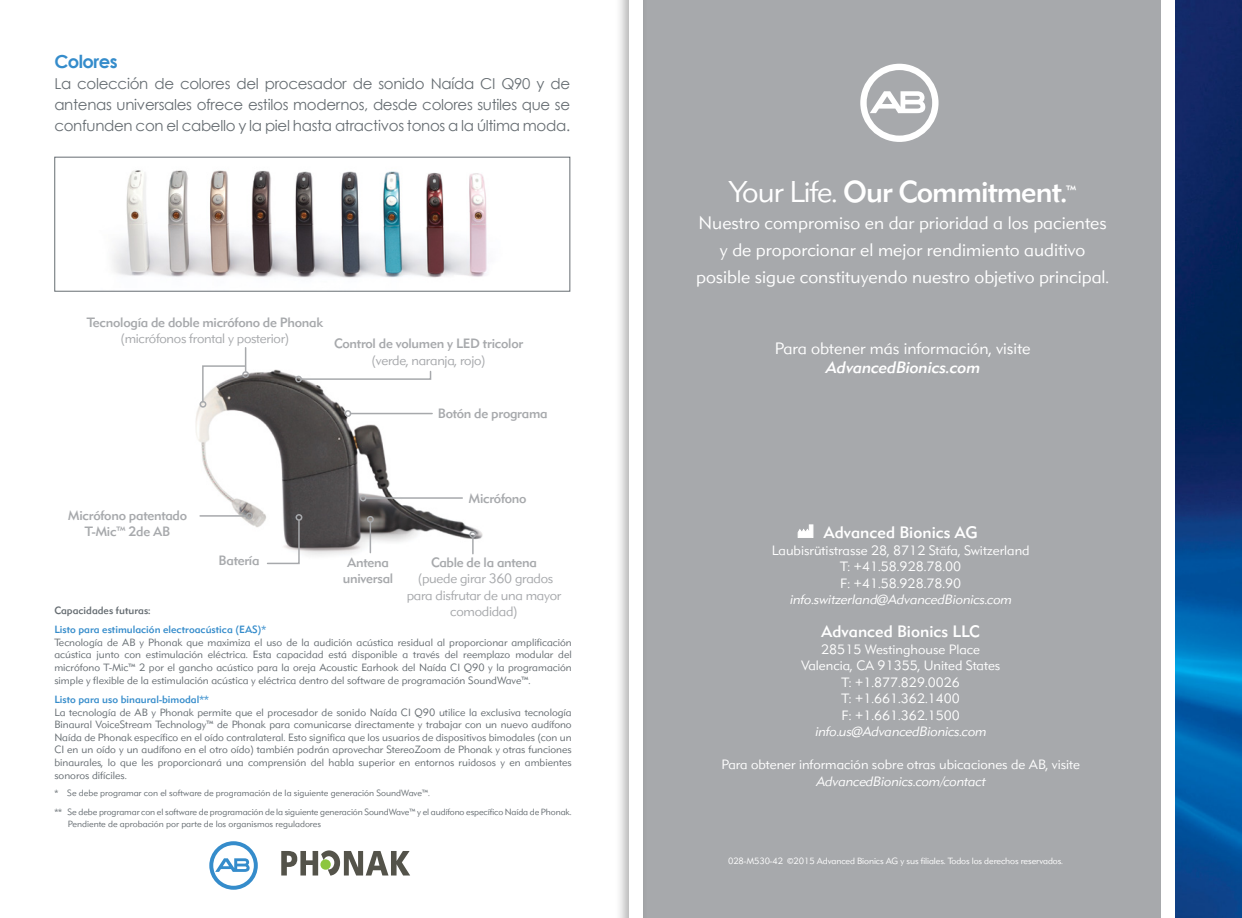
<style>
.page{position:relative;width:1242px;height:918px;background:#fff}
.page>*{position:absolute;margin:0;border:0;box-sizing:border-box;transform-origin:0 0}
.t1{font:500 30px "DH Sans";letter-spacing:-.03em;color:#fff}
.t2{font:300 18px/27px "DH Sans";color:#fff;text-align:center}
.t3{font:700 18px "Century Gothic";letter-spacing:-.03em;color:#358ccb}
.t4{font:500 16.5px "DH Sans";color:#fff}
.t5{font:300 16.5px "DH Sans";color:#fff}
.t6{font:italic 500 16.5px "DH Sans";color:#fff}
.t7{font:15px/21px "Century Gothic";letter-spacing:-.02em;color:#666d72;text-align:justify}
.t8{font:300 13.5px/16.5px "DH Sans";color:#fff;text-align:center}
.t9{font:500 13.5px/16.5px "DH Sans";letter-spacing:-.02em;color:#a7a9ac;text-align:center}
.t10{font:300 13.5px/16.5px "DH Sans";letter-spacing:-.02em;color:#a7a9ac;text-align:center}
.t11{font:italic 300 13.5px "DH Sans";color:#fff}
.t12{font:300 10.5px/12.6px "DH Sans";color:#666d72;text-align:justify}
.t13{font:500 10.5px "DH Sans";color:#358ccb}
.t14{font:500 10.5px "DH Sans";color:#666d72}
.t15{font:300 9px/18.8px "DH Sans";color:#666d72}
.t16{font:300 9px "DH Sans";letter-spacing:-.01em;color:#fff}
.s1{font-weight:300}
</style>
<div class="page">
<img style="left:1175px;top:0;width:67px;height:918px">
<div style="left:633px;top:0;width:536px;height:918px;background:#a7a9ac"></div>
<div style="left:615px;top:0;width:33px;height:918px;background:#000;opacity:.3"></div>
<div style="left:630px;top:0;width:13px;height:918px;background:#fff"></div>
<div style="left:1161px;top:0;width:13px;height:918px;background:#fff"></div>
<svg style="left:798px;top:525px;width:15px;height:12px"></svg>
<svg style="left:860px;top:64px;width:79px;height:78px"></svg>
<svg style="left:209px;top:841px;width:49px;height:49px"></svg>
<svg style="left:281px;top:850px;width:129px;height:26px"></svg>
<img style="left:195px;top:347px;width:288px;height:209px">
<div style="left:242px;top:371px;width:7px;height:7px;border:2px solid #a7a9ac;border-radius:50%"></div>
<svg style="left:201px;top:348px;width:45px;height:55px"></svg>
<div style="left:200px;top:401px;width:6px;height:7px;border:2px solid #a7a9ac;border-radius:50%"></div>
<svg style="left:300px;top:370px;width:132px;height:11px"></svg>
<div style="left:295px;top:376px;width:7px;height:7px;border:2px solid #a7a9ac;border-radius:50%"></div>
<hr style="left:351px;top:413px;width:81px;height:1px;background:#a7a9ac">
<div style="left:345px;top:410px;width:6px;height:7px;border:2px solid #a7a9ac;border-radius:50%"></div>
<hr style="left:200px;top:515px;width:47px;height:2px;background:#a7a9ac">
<div style="left:246px;top:512px;width:7px;height:7px;border:2px solid #a7a9ac;border-radius:50%"></div>
<svg style="left:266px;top:519px;width:34px;height:46px"></svg>
<div style="left:296px;top:514px;width:6px;height:7px;border:2px solid #a7a9ac;border-radius:50%"></div>
<svg style="left:472px;top:538px;width:2px;height:16px"></svg>
<div style="left:469px;top:531px;width:7px;height:7px;border:2px solid #a7a9ac;border-radius:50%"></div>
<hr style="left:370px;top:522px;width:1px;height:31px;background:#a7a9ac">
<div style="left:367px;top:516px;width:7px;height:7px;border:2px solid #a7a9ac;border-radius:50%"></div>
<hr style="left:366px;top:497px;width:96px;height:2px;background:#a7a9ac">
<svg style="left:360px;top:495px;width:6px;height:6px"></svg>
<img style="left:112px;top:170px;width:375px;height:108px">
<div style="left:54px;top:157px;width:516px;height:135px;border:1px solid #666d72"></div>
<h2 class="t3" style="left:54px;top:50px;width:65px">Colores</h2>
<h3 class="t7" style="left:54px;top:72px;width:517px">La colección de colores del procesador de sonido Naída CI Q90 y de antenas universales ofrece estilos modernos, desde colores sutiles que se confunden con el cabello y la piel hasta atractivos tonos a la última moda.</h3>
<p class="t9" style="left:87px;top:314px;width:237px">Tecnología de doble micrófono de Phonak</p>
<p class="t10" style="left:120px;top:331px;width:171px">(micrófonos frontal y posterior)</p>
<p class="t9" style="left:334px;top:335px;width:191px">Control de volumen y LED tricolor</p>
<p class="t10" style="left:372px;top:352px;width:116px">(verde, naranja, rojo)</p>
<p class="t9" style="left:438px;top:405px;width:111px">Botón de programa</p>
<p class="t9" style="left:68px;top:507px;width:121px">Micrófono patentado<br>T-Mic™ 2de AB</p>
<p class="t9" style="left:468px;top:490px;width:60px">Micrófono</p>
<p class="t9" style="left:219px;top:552px;width:42px">Batería</p>
<p class="t9" style="left:431px;top:554px;width:108px">Cable de la antena</p>
<p class="t10" style="left:407px;top:570px;width:156px">(puede girar 360 grados para disfrutar de una mayor comodidad)</p>
<p class="t9" style="left:343px;top:554px;width:52px">Antena universal</p>
<p class="t14" style="left:54px;top:604px;width:98px">Capacidades futuras:</p>
<p class="t13" style="left:54px;top:623px;width:213px">Listo para estimulación electroacústica (EAS)*</p>
<p class="t12" style="left:54px;top:636px;width:519px">Tecnología de AB y Phonak que maximiza el uso de la audición acústica residual al proporcionar amplificación acústica junto con estimulación eléctrica. Esta capacidad está disponible a través del reemplazo modular del micrófono T-Mic™ 2 por el gancho acústico para la oreja Acoustic Earhook del Naída CI Q90 y la programación simple y flexible de la estimulación acústica y eléctrica dentro del software de programación SoundWave™.</p>
<p class="t13" style="left:54px;top:693px;width:156px">Listo para uso binaural-bimodal**</p>
<p class="t12" style="left:54px;top:706px;width:519px">La tecnología de AB y Phonak permite que el procesador de sonido Naída CI Q90 utilice la exclusiva tecnología Binaural VoiceStream Technology™ de Phonak para comunicarse directamente y trabajar con un nuevo audífono Naída de Phonak específico en el oído contralateral. Esto significa que los usuarios de dispositivos bimodales (con un CI en un oído y un audífono en el otro oído) también podrán aprovechar StereoZoom de Phonak y otras funciones binaurales, lo que les proporcionará una comprensión del habla superior en entornos ruidosos y en ambientes sonoros difíciles.</p>
<p class="t15" style="left:54px;top:784px;width:519px">* Se debe programar con el software de programación de la siguiente generación SoundWave™.<br>** Se debe programar con el software de programación de la siguiente generación SoundWave™ y el audífono específico Naída de Phonak.</p>
<p class="t15" style="left:68px;top:814px;width:255px">Pendiente de aprobación por parte de los organismos reguladores</p>
<h1 class="t1" style="left:729px;top:173px;width:349px"><span class="s1">Your Life.</span> Our Commitment.<sup>™</sup></h1>
<h2 class="t2" style="left:696px;top:209px;width:414px">Nuestro compromiso en dar prioridad a los pacientes y de proporcionar el mejor rendimiento auditivo posible sigue constituyendo nuestro objetivo principal.</h2>
<h3 class="t5" style="left:775px;top:338px;width:257px">Para obtener más información, visite</h3>
<h3 class="t6" style="left:826px;top:357px;width:156px">AdvancedBionics.com</h3>
<h3 class="t4" style="left:823px;top:523px;width:156px">Advanced Bionics AG</h3>
<p class="t8" style="left:772px;top:542px;width:260px">Laubisrütistrasse 28, 8712 Stäfa, Switzerland<br>T: +41.58.928.78.00<br>F: +41.58.928.78.90</p>
<p class="t11" style="left:790px;top:591px;width:223px">info.switzerland@AdvancedBionics.com</p>
<h3 class="t4" style="left:821px;top:622px;width:161px">Advanced Bionics LLC</h3>
<p class="t8" style="left:801px;top:641px;width:201px">28515 Westinghouse Place<br>Valencia, CA 91355, United States<br>T: +1.877.829.0026<br>T: +1.661.362.1400<br>F: +1.661.362.1500</p>
<p class="t11" style="left:815px;top:723px;width:173px">info.us@AdvancedBionics.com</p>
<p class="t8" style="left:721px;top:756px;width:360px">Para obtener información sobre otras ubicaciones de AB, visite</p>
<p class="t11" style="left:816px;top:773px;width:171px">AdvancedBionics.com/contact</p>
<p class="t16" style="left:728px;top:856px;width:336px">028-M530-42 ©2015 Advanced Bionics AG y sus filiales. Todos los derechos reservados.</p>
</div>
